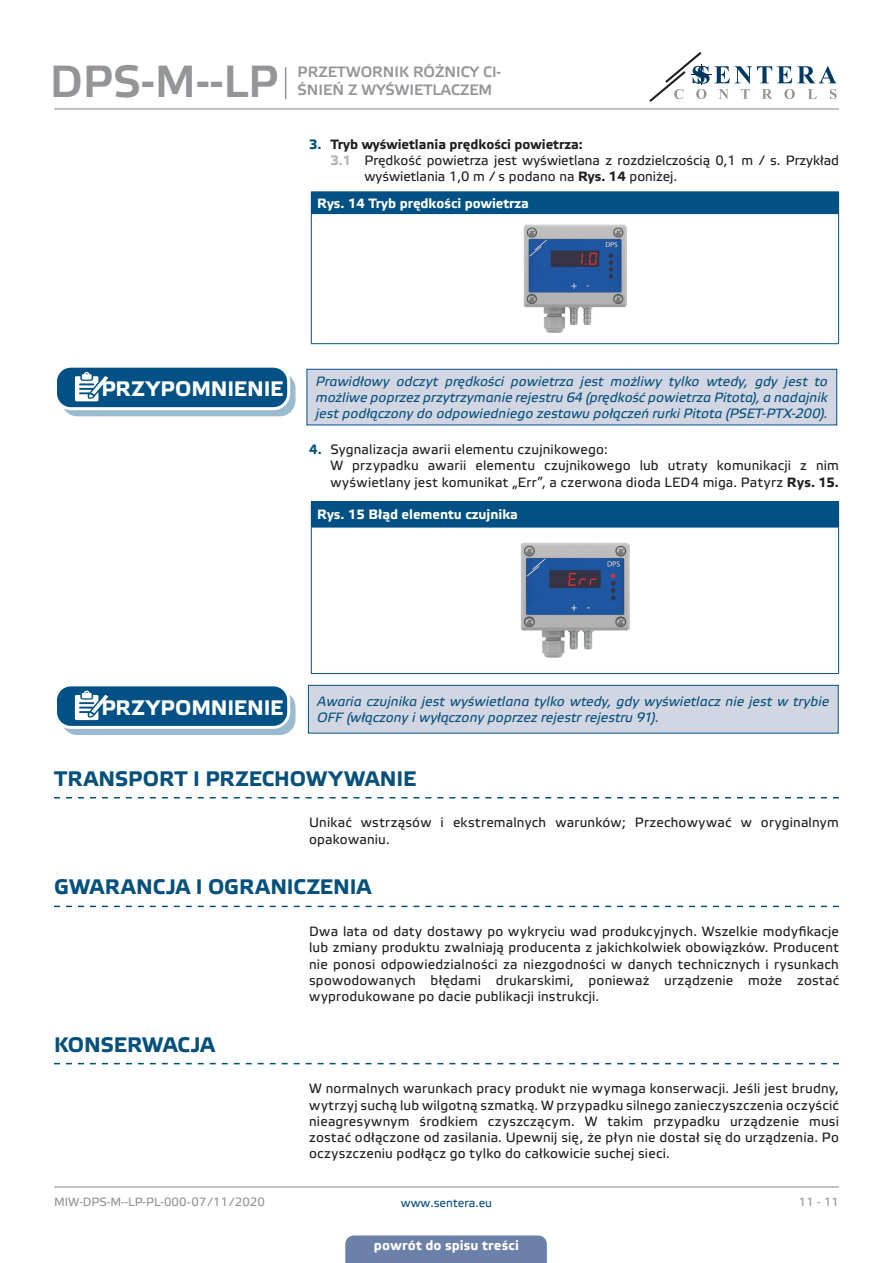
<style>
.page{position:relative;width:893px;height:1263px;background:#fff}
.page>*{position:absolute;margin:0;border:0;box-sizing:border-box;transform-origin:0 0}
.t1{font:45px "Etelka Medium Pro";color:#939598}
.t2{font:700 21px "Etelka Text Pro";color:#06517c}
.t3{font:700 21px "Etelka Text Pro";letter-spacing:-.005em;color:#fff}
.t4{font:15px "Etelka Medium Pro";color:#939598}
.body{font:13.5px/16.2px "Etelka Text Pro";letter-spacing:.015em;color:#231f20}
.attention{font:italic 13.5px/16.2px "Etelka Text Pro";letter-spacing:.005em;color:#06517c;text-align:justify}
.head-table{font:700 13.5px "Etelka Text Pro";color:#fff}
.t5{font:700 13.5px "Etelka Text Pro";color:#231f20}
.head-table-2{font:700 13.5px "Etelka Text Pro";letter-spacing:.02em;color:#fff}
.t6{font:12px "Etelka Text Pro";color:#939598}
.t7{font:12px "Etelka Text Pro";color:#06517c}
.s1{color:#06517c}
.s2{font-weight:700;color:#b2b3b7}
.s3{font-weight:700}
.s4{font-weight:700;color:#06517c}
</style>
<div class="page">
<hr style="left:54px;top:108px;width:785px;height:1px;background:#939598">
<hr style="left:54px;top:1186px;width:785px;height:1px;background:#939598">
<svg style="left:649px;top:52px;width:188px;height:50px"></svg>
<div style="left:345px;top:1235px;width:202px;height:28px;background:#6c81aa"></div>
<div style="left:311px;top:192px;width:528px;height:22px;background:#015186"></div>
<hr style="left:311px;top:191px;width:528px;height:1px;background:#06517c">
<hr style="left:311px;top:214px;width:1px;height:129px;background:#06517c">
<hr style="left:838px;top:214px;width:1px;height:129px;background:#06517c">
<hr style="left:311px;top:343px;width:528px;height:1px;background:#06517c">
<img style="left:524px;top:225px;width:102px;height:108px">
<div style="left:551px;top:251px;width:47px;height:15px;background:#363443"></div>
<svg style="left:609px;top:254px;width:4px;height:25px"></svg>
<svg style="left:581px;top:253px;width:16px;height:12px"></svg>
<svg style="left:62px;top:373px;width:233px;height:43px"></svg>
<div style="left:61px;top:373px;width:235px;height:43px;border:1px solid #015186;border-radius:15px"></div>
<div style="left:56px;top:366px;width:233px;height:43px;background:#015186;border-radius:15px"></div>
<div style="left:54px;top:365px;width:236px;height:45px;border:3px solid #fff;border-radius:15px"></div>
<svg style="left:75px;top:372px;width:40px;height:37px"></svg>
<div style="left:307px;top:369px;width:530px;height:56px;background:#d2d6e2"></div>
<div style="left:307px;top:369px;width:530px;height:56px;border:1px solid #015186"></div>
<div style="left:311px;top:502px;width:528px;height:25px;background:#015186"></div>
<hr style="left:311px;top:501px;width:528px;height:1px;background:#06517c">
<hr style="left:311px;top:527px;width:1px;height:146px;background:#06517c">
<hr style="left:838px;top:527px;width:1px;height:146px;background:#06517c">
<hr style="left:311px;top:673px;width:528px;height:1px;background:#06517c">
<hr style="left:312px;top:527px;width:526px;height:1px;background:#015186">
<img style="left:521px;top:543px;width:108px;height:115px">
<div style="left:550px;top:571px;width:50px;height:16px;background:#363443"></div>
<svg style="left:611px;top:574px;width:4px;height:26px"></svg>
<svg style="left:568px;top:573px;width:29px;height:13px"></svg>
<div style="left:62px;top:692px;width:233px;height:42px;background:#9abacf;border-radius:15px"></div>
<div style="left:61px;top:691px;width:235px;height:44px;border:1px solid #015186;border-radius:15px"></div>
<div style="left:56px;top:685px;width:233px;height:42px;background:#015186;border-radius:15px"></div>
<div style="left:54px;top:683px;width:236px;height:46px;border:3px solid #fff;border-radius:15px"></div>
<svg style="left:75px;top:691px;width:40px;height:37px"></svg>
<div style="left:308px;top:685px;width:530px;height:48px;background:#d2d6e2"></div>
<div style="left:308px;top:685px;width:531px;height:48px;border:1px solid #015186"></div>
<svg style="left:54px;top:797px;width:785px;height:1px"></svg>
<svg style="left:54px;top:906px;width:785px;height:1px"></svg>
<svg style="left:54px;top:1063px;width:785px;height:1px"></svg>
<hr style="left:285px;top:67px;width:1px;height:32px;background:#939598">
<h1 class="t1" style="left:50px;top:57px;width:230px">DPS-M--LP</h1>
<p class="t4" style="left:298px;top:64px;width:205px">PRZETWORNIK RÓŻNICY CI-</p>
<p class="t4" style="left:298px;top:82px;width:196px">ŚNIEŃ Z WYŚWIETLACZEM</p>
<p class="t5" style="left:309px;top:137px;width:275px"><span class="s1">3.</span> Tryb wyświetlania prędkości powietrza:</p>
<p class="body" style="left:364px;top:153px;width:476px;text-indent:-34px"><span class="s2">3.1</span> Prędkość powietrza jest wyświetlana z rozdzielczością 0,1 m / s. Przykład wyświetlania 1,0 m / s podano na <span class="s3">Rys. 14</span> poniżej.</p>
<p class="head-table" style="left:317px;top:195px;width:213px">Rys. 14 Tryb prędkości powietrza</p>
<p class="t3" style="left:101px;top:377px;width:184px">PRZYPOMNIENIE</p>
<p class="attention" style="left:316px;top:374px;width:514px">Prawidłowy odczyt prędkości powietrza jest możliwy tylko wtedy, gdy jest to możliwe poprzez przytrzymanie rejestru 64 (prędkość powietrza Pitota), a nadajnik jest podłączony do odpowiedniego zestawu połączeń rurki Pitota (PSET-PTX-200).</p>
<p class="body" style="left:309px;top:442px;width:300px"><span class="s4">4.</span> Sygnalizacja awarii elementu czujnikowego:</p>
<p class="body" style="left:330px;top:459px;width:510px">W przypadku awarii elementu czujnikowego lub utraty komunikacji z nim wyświetlany jest komunikat „Err”, a czerwona dioda LED4 miga. Patyrz <span class="s3">Rys. 15.</span></p>
<p class="head-table" style="left:317px;top:507px;width:202px">Rys. 15 Błąd elementu czujnika</p>
<p class="t3" style="left:101px;top:696px;width:184px">PRZYPOMNIENIE</p>
<p class="attention" style="left:317px;top:694px;width:514px">Awaria czujnika jest wyświetlana tylko wtedy, gdy wyświetlacz nie jest w trybie<br>OFF (włączony i wyłączony poprzez rejestr rejestru 91).</p>
<p class="t2" style="left:54px;top:767px;width:364px">TRANSPORT I PRZECHOWYWANIE</p>
<p class="body" style="left:309px;top:815px;width:531px">Unikać wstrząsów i ekstremalnych warunków; Przechowywać w oryginalnym opakowaniu.</p>
<p class="t2" style="left:54px;top:875px;width:319px">GWARANCJA I OGRANICZENIA</p>
<p class="body" style="left:309px;top:924px;width:531px;text-align:justify">Dwa lata od daty dostawy po wykryciu wad produkcyjnych. Wszelkie modyfikacje lub zmiany produktu zwalniają producenta z jakichkolwiek obowiązków. Producent nie ponosi odpowiedzialności za niezgodności w danych technicznych i rysunkach spowodowanych błędami drukarskimi, ponieważ urządzenie może zostać wyprodukowane po dacie publikacji instrukcji.</p>
<p class="t2" style="left:54px;top:1033px;width:163px">KONSERWACJA</p>
<p class="body" style="left:309px;top:1081px;width:531px;text-align:justify">W normalnych warunkach pracy produkt nie wymaga konserwacji. Jeśli jest brudny, wytrzyj suchą lub wilgotną szmatką. W przypadku silnego zanieczyszczenia oczyścić nieagresywnym środkiem czyszczącym. W takim przypadku urządzenie musi zostać odłączone od zasilania. Upewnij się, że płyn nie dostał się do urządzenia. Po oczyszczeniu podłącz go tylko do całkowicie suchej sieci.</p>
<p class="t6" style="left:54px;top:1195px;width:212px">MIW-DPS-M--LP-PL-000 - 07 / 11 / 2020</p>
<p class="t7" style="left:401px;top:1196px;width:93px">www.sentera.eu</p>
<p class="t6" style="left:799px;top:1195px;width:42px">11 - 11</p>
<p class="head-table-2" style="left:374px;top:1238px;width:147px">powrót do spisu treści</p>
</div>
